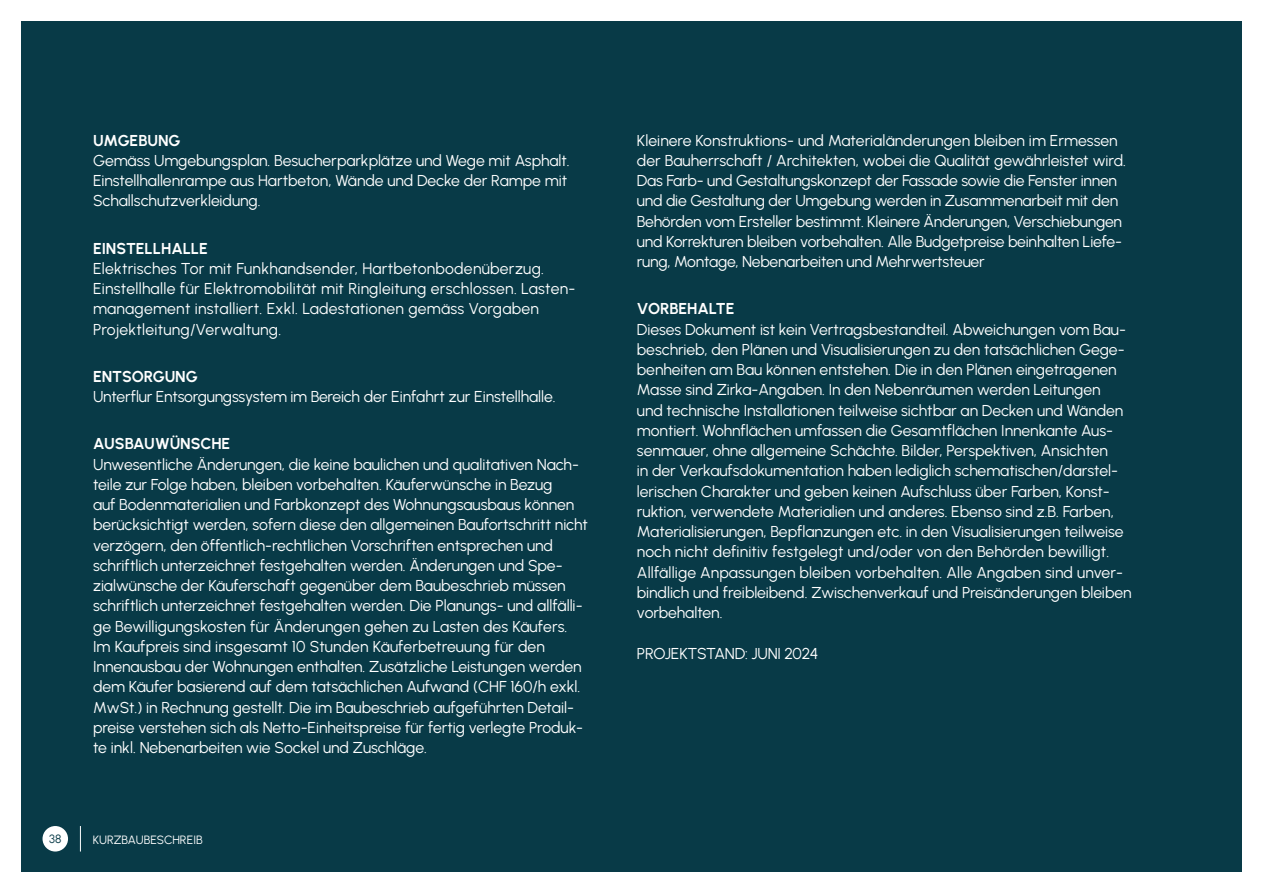
<style>
.page{position:relative;width:1263px;height:893px;background:#fff}
.page>*{position:absolute;margin:0;border:0;box-sizing:border-box;transform-origin:0 0}
.t1{font:15.75px/20.2px "Urbanist";letter-spacing:-.005em;color:#fff}
.t2{font:15.75px/20.2px "Urbanist";letter-spacing:.015em;color:#fff}
.HAUS_D_fein{font:700 15.75px "Urbanist";letter-spacing:-.005em;color:#fff}
.t3{font:12px "Urbanist";color:#fff}
.t4{font:12px "Urbanist";color:#083a47}
</style>
<div class="page">
<div style="left:21px;top:21px;width:1221px;height:851px;background:#083a47"></div>
<div style="left:43px;top:826px;width:25px;height:25px;background:#fff;border-radius:50%"></div>
<svg style="left:80px;top:826px;width:1px;height:25px"></svg>
<p class="HAUS_D_fein" style="left:93px;top:129px;width:89px">UMGEBUNG</p>
<p class="t1" style="left:93px;top:150px;width:478px">Gemäss Umgebungsplan. Besucherparkplätze und Wege mit Asphalt.<br>Einstellhallenrampe aus Hartbeton, Wände und Decke der Rampe mit<br>Schallschutzverkleidung.</p>
<p class="HAUS_D_fein" style="left:93px;top:237px;width:116px">EINSTELLHALLE</p>
<p class="t2" style="left:93px;top:258px;width:453px">Elektrisches Tor mit Funkhandsender, Hartbetonbodenüberzug.</p>
<p class="t2" style="left:93px;top:278px;width:484px">Einstellhalle für Elektromobilität mit Ringleitung erschlossen. Lasten&shy;management installiert. Exkl. Ladestationen gemäss Vorgaben<br>Projektleitung/Verwaltung.</p>
<p class="HAUS_D_fein" style="left:93px;top:365px;width:106px">ENTSORGUNG</p>
<p class="t1" style="left:93px;top:386px;width:464px">Unterflur Entsorgungssystem im Bereich der Einfahrt zur Einstellhalle.</p>
<p class="HAUS_D_fein" style="left:93px;top:433px;width:139px">AUSBAUWÜNSCHE</p>
<p class="t1" style="left:93px;top:454px;width:496px">Unwesentliche Änderungen, die keine baulichen und qualitativen Nach&shy;teile zur Folge haben, bleiben vorbehalten. Käuferwünsche in Bezug<br>auf Bodenmaterialien und Farbkonzept des Wohnungsausbaus können berücksichtigt werden, sofern diese den allgemeinen Baufortschritt nicht verzögern, den öffentlich-rechtlichen Vorschriften entsprechen und schriftlich unterzeichnet festgehalten werden. Änderungen und Spe&shy;zialwünsche der Käuferschaft gegenüber dem Baubeschrieb müssen schriftlich unterzeichnet festgehalten werden. Die Planungs- und allfälli&shy;ge Bewilligungskosten für Änderungen gehen zu Lasten des Käufers.</p>
<p class="t1" style="left:93px;top:636px;width:492px">Im Kaufpreis sind insgesamt 10 Stunden Käuferbetreuung für den Innenausbau der Wohnungen enthalten. Zusätzliche Leistungen werden dem Käufer basierend auf dem tatsächlichen Aufwand (CHF 160/h exkl.<br>MwSt.) in Rechnung gestellt. Die im Baubeschrieb aufgeführten Detail&shy;preise verstehen sich als Netto-Einheitspreise für fertig verlegte Produk&shy;te inkl. Nebenarbeiten wie Sockel und Zuschläge.</p>
<p class="t4" style="left:49px;top:831px;width:14px">38</p>
<p class="t3" style="left:93px;top:832px;width:111px">KURZBAUBESCHREIB</p>
<p class="t1" style="left:637px;top:130px;width:491px">Kleinere Konstruktions- und Materialänderungen bleiben im Ermessen der Bauherrschaft / Architekten, wobei die Qualität gewährleistet wird.<br>Das Farb- und Gestaltungskonzept der Fassade sowie die Fenster innen und die Gestaltung der Umgebung werden in Zusammenarbeit mit den Behörden vom Ersteller bestimmt. Kleinere Änderungen, Verschiebungen und Korrekturen bleiben vorbehalten. Alle Budgetpreise beinhalten Liefe&shy;rung, Montage, Nebenarbeiten und Mehrwertsteuer</p>
<p class="HAUS_D_fein" style="left:637px;top:298px;width:99px">VORBEHALTE</p>
<p class="t1" style="left:637px;top:319px;width:496px">Dieses Dokument ist kein Vertragsbestandteil. Abweichungen vom Bau&shy;beschrieb, den Plänen und Visualisierungen zu den tatsächlichen Gege&shy;benheiten am Bau können entstehen. Die in den Plänen eingetragenen Masse sind Zirka-Angaben. In den Nebenräumen werden Leitungen<br>und technische Installationen teilweise sichtbar an Decken und Wänden montiert. Wohnflächen umfassen die Gesamtflächen Innenkante Aus&shy;senmauer, ohne allgemeine Schächte. Bilder, Perspektiven, Ansichten<br>in der Verkaufsdokumentation haben lediglich schematischen/darstel&shy;lerischen Charakter und geben keinen Aufschluss über Farben, Konst&shy;ruktion, verwendete Materialien und anderes. Ebenso sind z.B. Farben, Materialisierungen, Bepflanzungen etc. in den Visualisierungen teilweise noch nicht definitiv festgelegt und/oder von den Behörden bewilligt.<br>Allfällige Anpassungen bleiben vorbehalten. Alle Angaben sind unver&shy;bindlich und freibleibend. Zwischenverkauf und Preisänderungen bleiben vorbehalten.</p>
<p class="t1" style="left:637px;top:643px;width:183px">PROJEKTSTAND: JUNI 2024</p>
</div>
